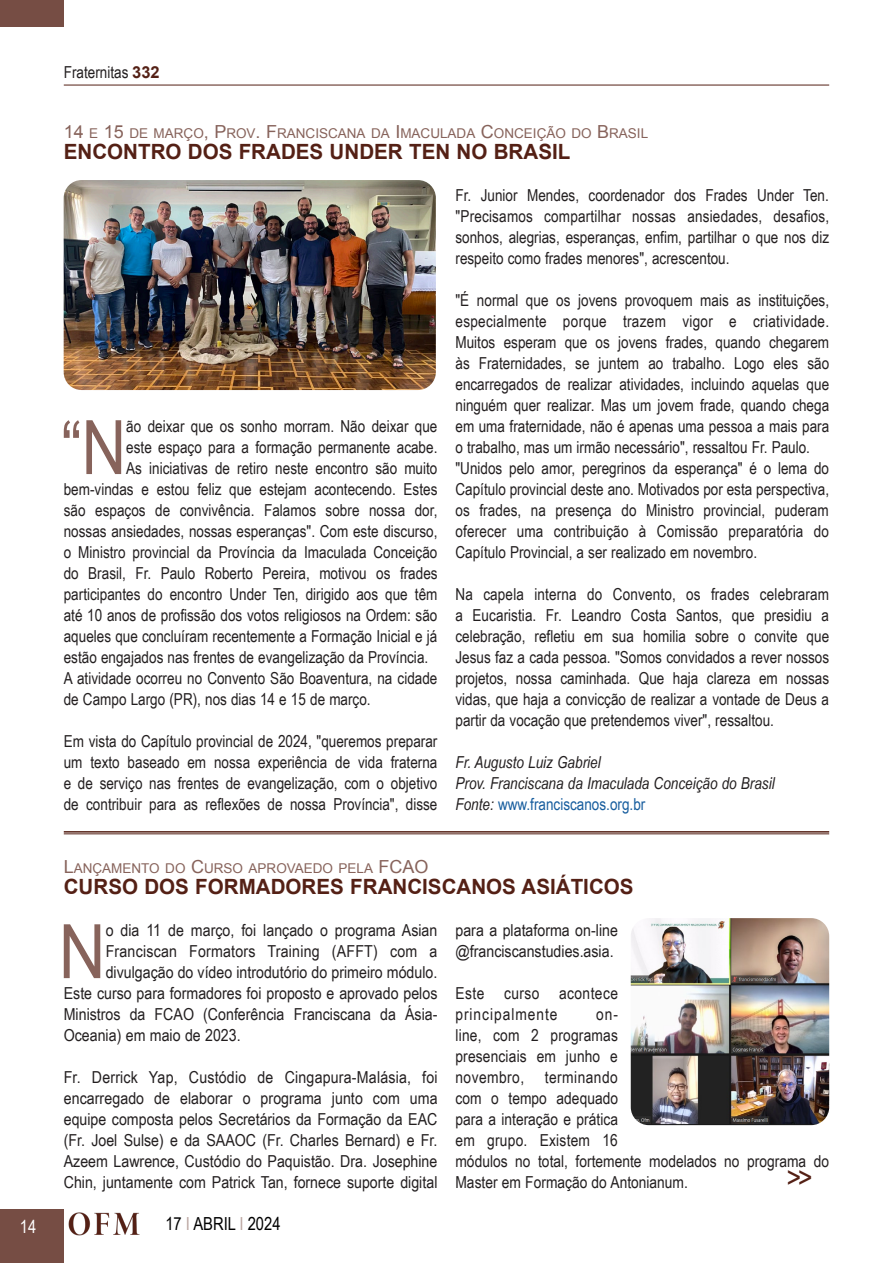
<style>
.page{position:relative;width:893px;height:1263px;background:#fff}
.page>*{position:absolute;margin:0;border:0;box-sizing:border-box;transform-origin:0 0}
.Titolo{font:75.15px "Arial Narrow";color:#87635b}
.Titolo-2{font:75.15px "Arial Narrow";color:#87635b;scale:1.05 1}
.Testo_sinEspacio{font:30px "Arial Narrow";color:#542015}
.Titolo-3{font:700 21px "Arial";color:#542015}
.t1{font:18px "Arial Narrow";color:#000}
.t2{font:18px "Arial Narrow";color:#fff}
.Titolo-4{font:16.5px/21px "Arial Narrow";color:#231f20;text-align:justify}
.Titolo-5{font:16.5px/21px "Arial Narrow";color:#231f20;text-align:justify;scale:1.05 1}
.Titolo-6{font:italic 16.5px "Arial Narrow";color:#231f20}
.Titolo-7{font:16.5px/21px "Arial Narrow";letter-spacing:.025em;color:#231f20}
.Titolo-8{font:16.5px "Arial Narrow";color:#175d9e}
.Titolo_piccolo{font:13.5px "Arial";color:#87635b}
.s1{font-family:"Arial";font-weight:700;color:#542015}
.s2{font-size:18px}
.s3{font-style:italic;color:#231f20}
.s4{color:#bba6a1}
</style>
<div class="page">
<div style="left:0;top:1209px;width:64px;height:54px;background:#764d44"></div>
<hr style="left:64px;top:85px;width:765px;height:1px;background:#542015">
<div style="left:0;top:0;width:64px;height:27px;background:#764d44"></div>
<img style="left:69px;top:1212px;width:71px;height:24px">
<img style="left:64px;top:180px;width:372px;height:210px">
<hr style="left:64px;top:831px;width:765px;height:2px;background:#542015">
<hr style="left:64px;top:833px;width:765px;height:1px;background:#542015">
<img style="left:631px;top:918px;width:198px;height:207px">
<p class="t2" style="left:20px;top:1213px;width:18px">14</p>
<p class="Titolo-4" style="left:64px;top:61px;width:97px">Fraternitas <span class="s1">332</span></p>
<p class="Titolo_piccolo" style="left:64px;top:124px;width:586px"><span class="s2">14</span> E <span class="s2">15</span> DE MARÇO<span class="s2">, P</span>ROV<span class="s2">. F</span>RANCISCANA DA <span class="s2">I</span> MACULADA <span class="s2">C</span>ONCEIÇÃO DO <span class="s2">B</span> RASIL</p>
<p class="Titolo-3" style="left:64px;top:138px;width:508px">ENCONTRO DOS FRADES UNDER TEN NO BRASIL</p>
<p class="Titolo" style="left:61px;top:392px;width:67px">“N</p>
<p class="Titolo-4" style="left:126px;top:415px;width:313px">ão deixar que os sonho morram. Não deixar que</p>
<p class="Titolo-4" style="left:126px;top:436px;width:313px">este espaço para a formação permanente acabe.</p>
<p class="Titolo-4" style="left:126px;top:457px;width:313px">As iniciativas de retiro neste encontro são muito</p>
<p class="Titolo-4" style="left:64px;top:478px;width:375px">bem-vindas e estou feliz que estejam acontecendo. Estes</p>
<p class="Titolo-4" style="left:64px;top:499px;width:375px">são espaços de convivência. Falamos sobre nossa dor,</p>
<p class="Titolo-4" style="left:64px;top:520px;width:375px">nossas ansiedades, nossas esperanças". Com este discurso,</p>
<p class="Titolo-4" style="left:64px;top:541px;width:375px">o Ministro provincial da Província da Imaculada Conceição</p>
<p class="Titolo-4" style="left:64px;top:562px;width:375px">do Brasil, Fr. Paulo Roberto Pereira, motivou os frades</p>
<p class="Titolo-4" style="left:64px;top:583px;width:375px">participantes do encontro Under Ten, dirigido aos que têm</p>
<p class="Titolo-4" style="left:64px;top:604px;width:375px">até 10 anos de profissão dos votos religiosos na Ordem: são</p>
<p class="Titolo-4" style="left:64px;top:625px;width:375px">aqueles que concluíram recentemente a Formação Inicial e já</p>
<p class="Titolo-4" style="left:64px;top:646px;width:366px">estão engajados nas frentes de evangelização da Província.</p>
<p class="Titolo-4" style="left:64px;top:667px;width:375px">A atividade ocorreu no Convento São Boaventura, na cidade de Campo Largo (PR), nos dias 14 e 15 de março.</p>
<p class="Titolo-4" style="left:64px;top:730px;width:375px">Em vista do Capítulo provincial de 2024, "queremos preparar um texto baseado em nossa experiência de vida fraterna e de serviço nas frentes de evangelização, com o objetivo de contribuir para as reflexões de nossa Província", disse</p>
<p class="Titolo-4" style="left:455px;top:184px;width:375px">Fr. Junior Mendes, coordenador dos Frades Under Ten. "Precisamos compartilhar nossas ansiedades, desafios, sonhos, alegrias, esperanças, enfim, partilhar o que nos diz respeito como frades menores", acrescentou.</p>
<p class="Titolo-4" style="left:455px;top:289px;width:375px">"É normal que os jovens provoquem mais as instituições, especialmente porque trazem vigor e criatividade.<br>Muitos esperam que os jovens frades, quando chegarem às Fraternidades, se juntem ao trabalho. Logo eles são encarregados de realizar atividades, incluindo aquelas que ninguém quer realizar. Mas um jovem frade, quando chega em uma fraternidade, não é apenas uma pessoa a mais para o trabalho, mas um irmão necessário", ressaltou Fr. Paulo.</p>
<p class="Titolo-4" style="left:455px;top:457px;width:375px">"Unidos pelo amor, peregrinos da esperança" é o lema do Capítulo provincial deste ano. Motivados por esta perspectiva, os frades, na presença do Ministro provincial, puderam oferecer uma contribuição à Comissão preparatória do Capítulo Provincial, a ser realizado em novembro.</p>
<p class="Titolo-4" style="left:455px;top:583px;width:375px">Na capela interna do Convento, os frades celebraram a Eucaristia. Fr. Leandro Costa Santos, que presidiu a celebração, refletiu em sua homilia sobre o convite que Jesus faz a cada pessoa. "Somos convidados a rever nossos projetos, nossa caminhada. Que haja clareza em nossas vidas, que haja a convicção de realizar a vontade de Deus a partir da vocação que pretendemos viver", ressaltou.</p>
<p class="Titolo-6" style="left:455px;top:751px;width:147px">Fr. Augusto Luiz Gabriel</p>
<p class="Titolo-6" style="left:455px;top:772px;width:321px">Prov. Franciscana da Imaculada Conceição do Brasil</p>
<p class="Titolo-8" style="left:455px;top:792px;width:191px"><span class="s3">Fonte:</span> www.franciscanos.org.br</p>
<p class="Titolo_piccolo" style="left:64px;top:859px;width:353px"><span class="s2">L</span>ANÇAMENTO DO <span class="s2">C</span>URSO APROVAEDO PELA <span class="s2">FCAO</span></p>
<p class="Titolo-3" style="left:64px;top:873px;width:571px">CURSO DOS FORMADORES FRANCISCANOS ASIÁTICOS</p>
<p class="Titolo-2" style="left:59px;top:896px;width:46px">N</p>
<p class="Titolo-5" style="left:106px;top:919px;width:317px">o dia 11 de março, foi lançado o programa Asian</p>
<p class="Titolo-5" style="left:455px;top:919px;width:156px">para a plataforma on-line @franciscanstudies.asia.</p>
<p class="Titolo-7" style="left:455px;top:982px;width:164px">Este curso acontece principalmente</p>
<p class="Titolo-5" style="left:106px;top:940px;width:317px">Franciscan Formators Training (AFFT) com a</p>
<p class="Titolo-5" style="left:106px;top:961px;width:317px">divulgação do vídeo introdutório do primeiro módulo.</p>
<p class="Titolo-5" style="left:64px;top:982px;width:357px">Este curso para formadores foi proposto e aprovado pelos</p>
<p class="Titolo-5" style="left:64px;top:1003px;width:357px">Ministros da FCAO (Conferência Franciscana da Ásia-</p>
<p class="Titolo-5" style="left:64px;top:1024px;width:170px">Oceania) em maio de 2023.</p>
<p class="Titolo-5" style="left:64px;top:1066px;width:358px">Fr. Derrick Yap, Custódio de Cingapura-Malásia, foi encarregado de elaborar o programa junto com uma equipe composta pelos Secretários da Formação da EAC (Fr. Joel Sulse) e da SAAOC (Fr. Charles Bernard) e Fr.<br>Azeem Lawrence, Custódio do Paquistão. Dra. Josephine Chin, juntamente com Patrick Tan, fornece suporte digital</p>
<p class="Titolo-4" style="left:455px;top:1003px;width:164px;text-indent:141px">on&shy;line, com 2 programas presenciais em junho e novembro,</p>
<p class="Titolo-4" style="left:455px;top:1066px;width:375px;text-align:left;text-indent:89px">terminando<br>com o tempo adequado<br>para a interação e prática<br>em grupo. Existem 16<br>módulos no total, fortemente modelados no programa do<br>Master em Formação do Antonianum.</p>
<p class="Testo_sinEspacio" style="left:787px;top:1155px;width:27px">&gt;&gt;</p>
<p class="t1" style="left:165px;top:1210px;width:117px">17 <span class="s4">I</span> ABRIL <span class="s4">I</span> 2024</p>
</div>
